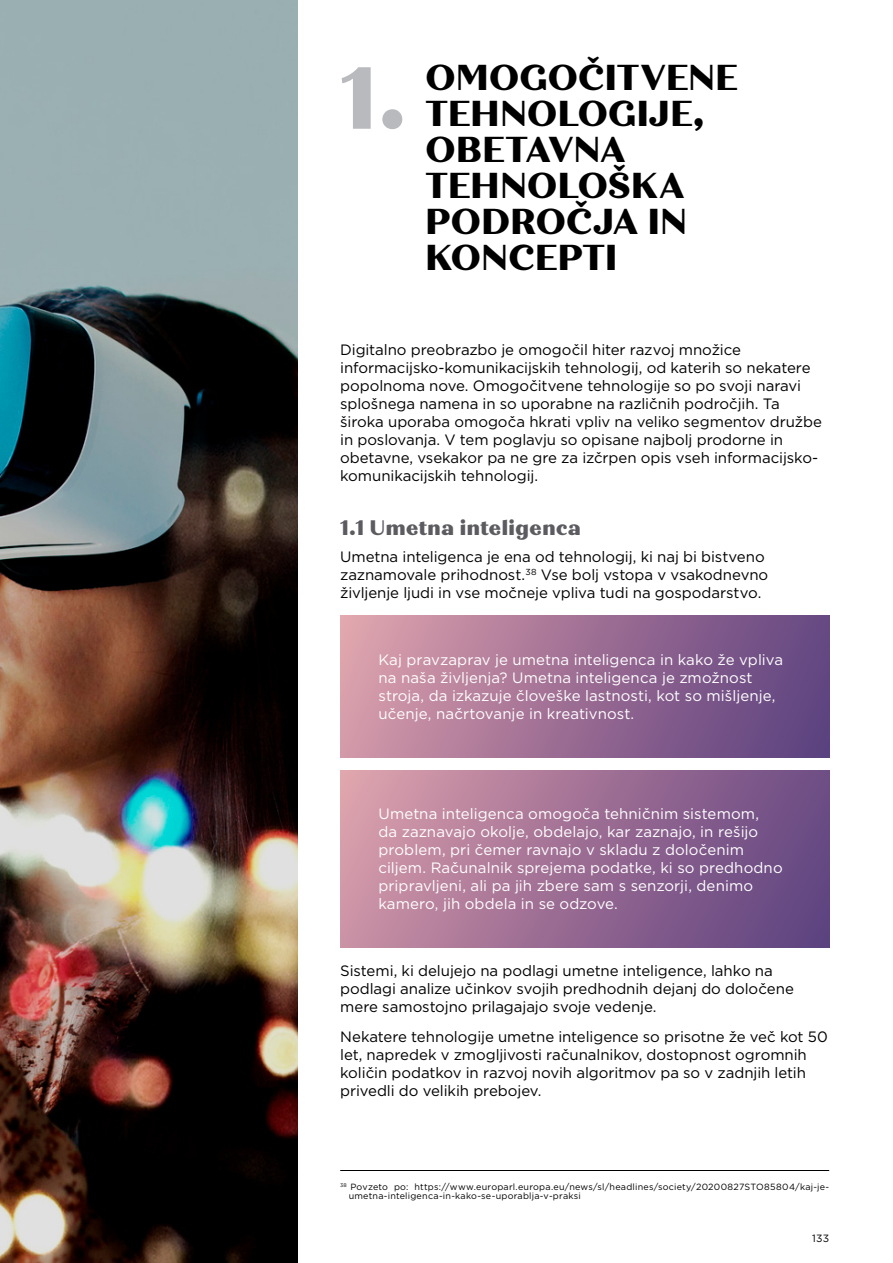
<style>
.page{position:relative;width:893px;height:1263px;background:#fff}
.page>*{position:absolute;margin:0;border:0;box-sizing:border-box;transform-origin:0 0}
.t1{font:800 87.9px "Quiche Text";color:#b8babd}
.t2{font:800 36px/36px "Quiche Text";letter-spacing:-.01em;color:#000}
.t3{font:800 21px "Quiche Text";letter-spacing:-.005em;color:#5c5b60}
.t4{font:15px/18px "Gotham OT";letter-spacing:-.005em;color:#000}
.t5{font:15px/18px "Gotham OT";letter-spacing:.005em;color:#fff}
.t6{font:10.5px "Gotham OT";color:#000}
.t7{font:9px/9px "Gotham OT";letter-spacing:.025em;color:#000}
</style>
<div class="page">
<div style="left:340px;top:616px;width:489px;height:141px;background:linear-gradient(to right,#da9daa,#5d407f)"></div>
<div style="left:340px;top:770px;width:489px;height:177px;background:linear-gradient(to right,#d599a8,#624480)"></div>
<img style="left:0;top:0;width:298px;height:1263px">
<hr style="left:340px;top:1170px;width:489px;height:1px;background:#000">
<h1 class="t1" style="left:340px;top:44px;width:67px">1.</h1>
<h2 class="t2" style="left:425px;top:60px;width:315px">OMOGOČITVENE<br>TEHNOLOGIJE,<br>OBETAVNA<br>TEHNOLOŠKA<br>PODROČJA IN<br>KONCEPTI</h2>
<p class="t4" style="left:340px;top:340px;width:483px">Digitalno preobrazbo je omogočil hiter razvoj množice informacijsko-komunikacijskih tehnologij, od katerih so nekatere popolnoma nove. Omogočitvene tehnologije so po svoji naravi splošnega namena in so uporabne na različnih področjih. Ta široka uporaba omogoča hkrati vpliv na veliko segmentov družbe in poslovanja. V tem poglavju so opisane najbolj prodorne in obetavne, vsekakor pa ne gre za izčrpen opis vseh informacijsko&shy;komunikacijskih tehnologij.</p>
<h3 class="t3" style="left:340px;top:515px;width:242px">1.1 Umetna inteligenca</h3>
<p class="t4" style="left:340px;top:547px;width:430px">Umetna inteligenca je ena od tehnologij, ki naj bi bistveno zaznamovale prihodnost.<sup>38</sup> Vse bolj vstopa v vsakodnevno življenje ljudi in vse močneje vpliva tudi na gospodarstvo.</p>
<p class="t5" style="left:378px;top:650px;width:406px">Kaj pravzaprav je umetna inteligenca in kako že vpliva na naša življenja? Umetna inteligenca je zmožnost stroja, da izkazuje človeške lastnosti, kot so mišljenje, učenje, načrtovanje in kreativnost.</p>
<p class="t5" style="left:378px;top:805px;width:406px">Umetna inteligenca omogoča tehničnim sistemom,<br>da zaznavajo okolje, obdelajo, kar zaznajo, in rešijo problem, pri čemer ravnajo v skladu z določenim ciljem. Računalnik sprejema podatke, ki so predhodno pripravljeni, ali pa jih zbere sam s senzorji, denimo kamero, jih obdela in se odzove.</p>
<p class="t4" style="left:340px;top:961px;width:455px">Sistemi, ki delujejo na podlagi umetne inteligence, lahko na podlagi analize učinkov svojih predhodnih dejanj do določene mere samostojno prilagajajo svoje vedenje.</p>
<p class="t4" style="left:340px;top:1028px;width:489px">Nekatere tehnologije umetne inteligence so prisotne že več kot 50 let, napredek v zmogljivosti računalnikov, dostopnost ogromnih količin podatkov in razvoj novih algoritmov pa so v zadnjih letih privedli do velikih prebojev.</p>
<p class="t7" style="left:349px;top:1182px;width:482px;text-indent:-8px"><sup>38</sup> Povzeto po: https://www.europarl.europa.eu/news/sl/headlines/society/20200827STO85804/kaj-je&shy;umetna-inteligenca-in-kako-se-uporablja-v-praksi</p>
<p class="t6" style="left:812px;top:1232px;width:18px">133</p>
</div>
